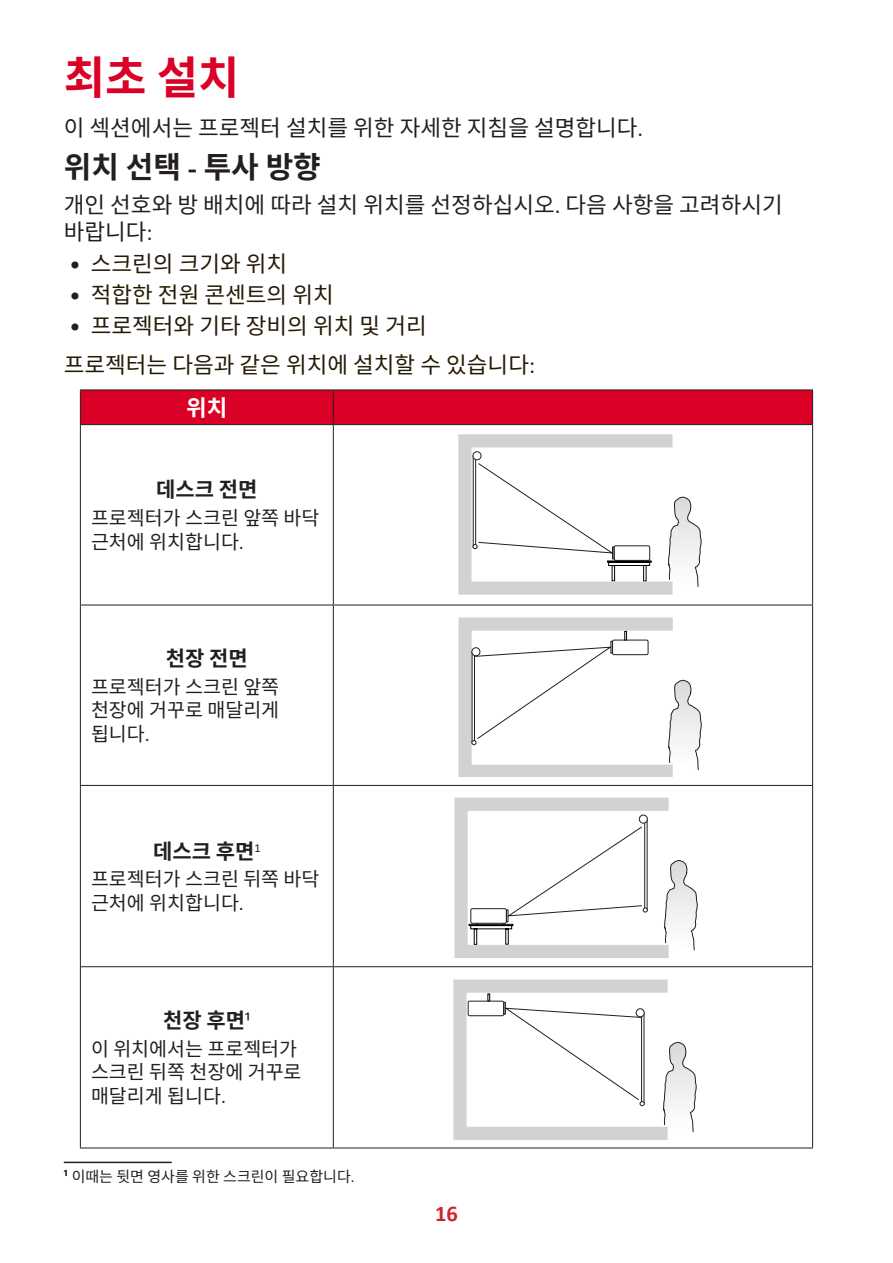
<style>
.page{position:relative;width:893px;height:1263px;background:#fff}
.page>*{position:absolute;margin:0;border:0;box-sizing:border-box;transform-origin:0 0}
.Heading_1{font:700 45px "Noto Sans CJ Kkr";color:#db0025}
.Heading_2{font:700 30px "Noto Sans CJ Kkr";color:#231f20}
.Body{font:22.5px/27px "Noto Sans CJ Kkr";color:#231f20}
.Body-2{font:22.5px "Noto Sans CJ Kkr";color:#251a05}
.t1{font:700 22.5px "Calibri";color:#d1232a}
.Table-Header{font:700 22.5px "Noto Sans CJ Kkr";color:#fff}
.Table-Menu{font:700 21px "Noto Sans CJ Kkr";color:#231f20}
.Table-Body{font:19.5px/23.4px "Noto Sans CJ Kkr";color:#231f20}
.t2{font:15px "Noto Sans CJ Kkr";color:#231f20}
.s1{font-family:"Calibri"}
.s2{font-family:"Calibri";color:#231f20}
.s3{font-family:"Calibri";font-weight:400}
.s4{font-family:"Calibri";font-weight:700;font-size:16.5px}
</style>
<div class="page">
<div style="left:81px;top:391px;width:731px;height:33px;background:#db0025"></div>
<hr style="left:80px;top:390px;width:253px;height:1px;background:#231f20">
<hr style="left:80px;top:390px;width:1px;height:34px;background:#231f20">
<hr style="left:333px;top:390px;width:480px;height:1px;background:#231f20">
<hr style="left:333px;top:390px;width:1px;height:34px;background:#231f20">
<hr style="left:812px;top:390px;width:1px;height:34px;background:#231f20">
<hr style="left:80px;top:424px;width:253px;height:1px;background:#231f20">
<hr style="left:80px;top:425px;width:1px;height:180px;background:#231f20">
<hr style="left:333px;top:424px;width:480px;height:1px;background:#231f20">
<hr style="left:333px;top:425px;width:1px;height:180px;background:#231f20">
<hr style="left:812px;top:425px;width:1px;height:180px;background:#231f20">
<hr style="left:80px;top:605px;width:253px;height:1px;background:#231f20">
<hr style="left:80px;top:605px;width:1px;height:180px;background:#231f20">
<hr style="left:333px;top:605px;width:480px;height:1px;background:#231f20">
<hr style="left:333px;top:605px;width:1px;height:180px;background:#231f20">
<hr style="left:812px;top:605px;width:1px;height:180px;background:#231f20">
<hr style="left:80px;top:785px;width:253px;height:1px;background:#231f20">
<hr style="left:80px;top:786px;width:1px;height:180px;background:#231f20">
<hr style="left:333px;top:785px;width:480px;height:1px;background:#231f20">
<hr style="left:333px;top:786px;width:1px;height:180px;background:#231f20">
<hr style="left:812px;top:786px;width:1px;height:180px;background:#231f20">
<hr style="left:80px;top:966px;width:253px;height:1px;background:#231f20">
<hr style="left:80px;top:967px;width:1px;height:180px;background:#231f20">
<hr style="left:333px;top:966px;width:480px;height:1px;background:#231f20">
<hr style="left:333px;top:967px;width:1px;height:180px;background:#231f20">
<hr style="left:812px;top:967px;width:1px;height:180px;background:#231f20">
<hr style="left:80px;top:1147px;width:253px;height:1px;background:#231f20">
<hr style="left:333px;top:1147px;width:480px;height:1px;background:#231f20">
<svg style="left:458px;top:434px;width:243px;height:161px"></svg>
<div style="left:614px;top:545px;width:36px;height:16px;border:1px solid #231f20;border-radius:2px"></div>
<svg style="left:458px;top:617px;width:244px;height:160px"></svg>
<div style="left:612px;top:640px;width:36px;height:15px;border:1px solid #231f20;border-radius:2px"></div>
<svg style="left:454px;top:798px;width:244px;height:160px"></svg>
<div style="left:471px;top:908px;width:36px;height:15px;border:1px solid #231f20;border-radius:2px"></div>
<svg style="left:453px;top:979px;width:244px;height:160px"></svg>
<div style="left:468px;top:1001px;width:36px;height:15px;border:1px solid #231f20;border-radius:2px"></div>
<hr style="left:64px;top:1161px;width:108px;height:2px;background:#231f20">
<p class="Heading_1" style="left:64px;top:52px;width:177px">최초 설치</p>
<p class="Body" style="left:64px;top:114px;width:581px">이 섹션에서는 프로젝터 설치를 위한 자세한 지침을 설명합니다<span class="s1">.</span></p>
<p class="Heading_2" style="left:64px;top:151px;width:259px">위치 선택 <span class="s1">-</span> 투사 방향</p>
<p class="Body" style="left:64px;top:192px;width:720px">개인 선호와 방 배치에 따라 설치 위치를 선정하십시오<span class="s1">.</span> 다음 사항을 고려하시기 바랍니다<span class="s1">:</span></p>
<p class="Body-2" style="left:70px;top:251px;width:219px"><span class="s2">•</span> 스크린의 크기와 위치</p>
<p class="Body-2" style="left:70px;top:282px;width:266px"><span class="s2">•</span> 적합한 전원 콘센트의 위치</p>
<p class="Body-2" style="left:70px;top:313px;width:359px"><span class="s2">•</span> 프로젝터와 기타 장비의 위치 및 거리</p>
<p class="Body-2" style="left:64px;top:352px;width:473px">프로젝터는 다음과 같은 위치에 설치할 수 있습니다<span class="s1">:</span></p>
<p class="Table-Header" style="left:186px;top:395px;width:43px">위치</p>
<p class="Table-Menu" style="left:156px;top:478px;width:103px">데스크 전면</p>
<p class="Table-Body" style="left:91px;top:507px;width:230px">프로젝터가 스크린 앞쪽 바닥 근처에 위치합니다<span class="s1">.</span></p>
<p class="Table-Menu" style="left:166px;top:647px;width:84px">천장 전면</p>
<p class="Table-Body" style="left:91px;top:675px;width:190px;text-align:justify">프로젝터가 스크린 앞쪽 천장에 거꾸로 매달리게 됩니다<span class="s1">.</span></p>
<p class="Table-Menu" style="left:153px;top:839px;width:109px">데스크 후면<sup>1</sup></p>
<p class="Table-Body" style="left:91px;top:868px;width:230px">프로젝터가 스크린 뒤쪽 바닥 근처에 위치합니다<span class="s1">.</span></p>
<p class="Table-Menu" style="left:163px;top:1009px;width:89px">천장 후면<span class="s3">¹</span></p>
<p class="Table-Body" style="left:91px;top:1037px;width:212px">이 위치에서는 프로젝터가 스크린 뒤쪽 천장에 거꾸로 매달리게 됩니다<span class="s1">.</span></p>
<p class="t2" style="left:64px;top:1168px;width:292px"><span class="s4">¹</span> 이때는 뒷면 영사를 위한 스크린이 필요합니다<span class="s1">.</span></p>
<p class="t1" style="left:435px;top:1197px;width:24px">16</p>
</div>
